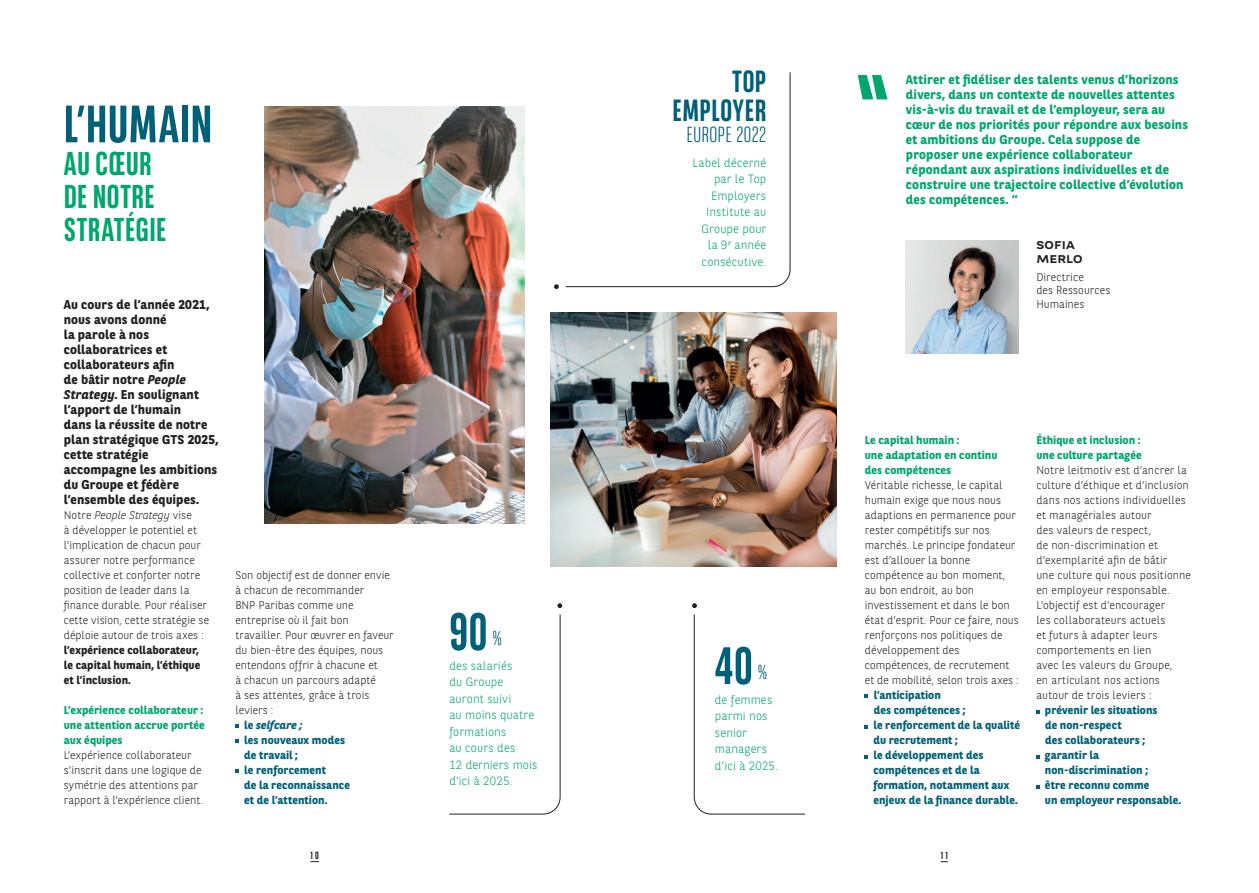
<style>
.page{position:relative;width:1259px;height:893px;background:#fff}
.page>*{position:absolute;margin:0;border:0;box-sizing:border-box;transform-origin:0 0}
.BNP_TITRE_NIVEAU2{font:700 52.5px "BNPP Sans Condensed";letter-spacing:.015em;color:#006078}
.BNP_TITRE_NIVEAU2-2{font:700 33px "BNPP Sans Condensed";letter-spacing:.015em;color:#00a66e}
.BNP_TITRE_NIVEAU2-3{font:700 30.6px/28.5px "BNPP Sans Condensed";letter-spacing:.015em;color:#006078;text-align:right}
.BNP_TITRE_NIVEAU2-4{font:300 21.9px "BNPP Sans Condensed";letter-spacing:.015em;color:#006078}
.BNP_TITRE_NIVEAU2-5{font:300 20.1px "BNPP Sans Condensed";color:#006078}
.BNP_TXT_LIGHT_8_11_F{font:700 12.75px/15px "BNPP Sans";letter-spacing:.015em;color:#00a66e}
.BNP_TXT_LIGHT_8_11_F-2{font:700 12.75px/15px "BNPP Sans";letter-spacing:.015em;color:#231f20}
.t1{font:300 12px/16.5px "BNPP Sans";letter-spacing:.01em;color:#00a66e}
.BNP_TXT_LIGHT_8_11_F-3{font:300 11.25px/15px "BNPP Sans";letter-spacing:.01em;color:#231f20}
.BNP_TXT_LIGHT_8_11_F-4{font:700 11.25px/15px "BNPP Sans";letter-spacing:.01em;color:#006078}
.BNP_TXT_LIGHT_8_11_F-5{font:700 11.25px/15px "BNPP Sans";letter-spacing:.01em;color:#00a66e}
.BNP_TXT_LIGHT_8_11_F-6{font:700 11.25px/15px "BNPP Sans";letter-spacing:.01em;color:#231f20;text-align:justify}
.BNP_TEXT_LIGHT_FG_7{font:300 11.25px/13.5px "BNPP Sans";letter-spacing:.01em;color:#231f20}
.BNP_TXT_LIGHT_8_11_F-7{font:italic 700 11.25px "BNPP Sans";letter-spacing:.01em;color:#006078}
.BNP_TEXT_EXP_BOLD_8{font:700 11.25px/13.5px "BNPP Expanded Sans";letter-spacing:.01em;color:#231f20}
.t2{font:700 10.5px "BNPP Sans Condensed";color:#231f20}
.s1{font-style:italic}
.s2{font-style:normal}
</style>
<div class="page">
<svg style="left:865px;top:694px;width:3px;height:4px"></svg>
<img style="left:265px;top:106px;width:259px;height:417px">
<img style="left:550px;top:313px;width:286px;height:254px">
<svg style="left:235px;top:724px;width:3px;height:4px"></svg>
<svg style="left:235px;top:739px;width:3px;height:4px"></svg>
<svg style="left:235px;top:769px;width:3px;height:4px"></svg>
<img style="left:906px;top:241px;width:112px;height:112px">
<svg style="left:565px;top:72px;width:225px;height:215px"></svg>
<svg style="left:554px;top:284px;width:5px;height:5px"></svg>
<svg style="left:857px;top:75px;width:30px;height:24px"></svg>
<svg style="left:694px;top:614px;width:111px;height:200px"></svg>
<svg style="left:692px;top:603px;width:5px;height:5px"></svg>
<svg style="left:449px;top:614px;width:111px;height:200px"></svg>
<svg style="left:557px;top:603px;width:5px;height:5px"></svg>
<p class="BNP_TITRE_NIVEAU2" style="left:64px;top:94px;width:150px">L’HUMAIN</p>
<p class="BNP_TITRE_NIVEAU2-2" style="left:64px;top:145px;width:90px">AU CŒUR</p>
<p class="BNP_TITRE_NIVEAU2-2" style="left:64px;top:178px;width:92px">DE NOTRE</p>
<p class="BNP_TITRE_NIVEAU2-2" style="left:64px;top:211px;width:104px">STRATÉGIE</p>
<p class="BNP_TXT_LIGHT_8_11_F-2" style="left:64px;top:297px;width:156px">Au cours de l’année 2021, nous avons donné<br>la parole à nos collaboratrices et collaborateurs afin<br>de bâtir notre <span class="s1">People<br>Strategy</span>. En soulignant l’apport de l’humain<br>dans la réussite de notre plan stratégique GTS 2025, cette stratégie accompagne les ambitions du Groupe et fédère l’ensemble des équipes.</p>
<p class="BNP_TXT_LIGHT_8_11_F-3" style="left:64px;top:507px;width:147px">Notre <span class="s1">People Strategy</span> vise<br>à développer le potentiel et l’implication de chacun pour assurer notre performance collective et conforter notre position de leader dans la finance durable. Pour réaliser cette vision, cette stratégie se déploie autour de trois axes :</p>
<p class="BNP_TXT_LIGHT_8_11_F-6" style="left:64px;top:642px;width:138px">l’expérience collaborateur, le capital humain, l’éthique et l’inclusion.</p>
<p class="BNP_TXT_LIGHT_8_11_F-5" style="left:64px;top:702px;width:142px">L’expérience collaborateur : une attention accrue portée aux équipes</p>
<p class="BNP_TXT_LIGHT_8_11_F-3" style="left:64px;top:747px;width:141px">L’expérience collaborateur s’inscrit dans une logique de symétrie des attentions par rapport à l’expérience client.</p>
<p class="BNP_TXT_LIGHT_8_11_F-3" style="left:235px;top:567px;width:160px">Son objectif est de donner envie à chacun de recommander<br>BNP Paribas comme une entreprise où il fait bon travailler. Pour œuvrer en faveur du bien-être des équipes, nous entendons offrir à chacune et<br>à chacun un parcours adapté<br>à ses attentes, grâce à trois leviers :</p>
<p class="BNP_TXT_LIGHT_8_11_F-7" style="left:244px;top:717px;width:60px"><span class="s2">le</span> selfcare ;</p>
<p class="BNP_TXT_LIGHT_8_11_F-4" style="left:244px;top:732px;width:102px">les nouveaux modes de travail ;</p>
<p class="BNP_TXT_LIGHT_8_11_F-4" style="left:244px;top:762px;width:107px">le renforcement<br>de la reconnaissance et de l’attention.</p>
<p class="BNP_TITRE_NIVEAU2" style="left:449px;top:601px;width:40px">90</p>
<p class="BNP_TITRE_NIVEAU2-5" style="left:492px;top:625px;width:11px">%</p>
<p class="t1" style="left:449px;top:657px;width:90px">des salariés<br>du Groupe auront suivi<br>au moins quatre formations<br>au cours des<br>12 derniers mois d’ici à 2025.</p>
<p class="BNP_TITRE_NIVEAU2-3" style="left:672px;top:67px;width:95px">TOP<br>EMPLOYER</p>
<p class="BNP_TITRE_NIVEAU2-4" style="left:686px;top:121px;width:81px">EUROPE 2022</p>
<p class="t1" style="left:692px;top:154px;width:75px;text-align:right">Label décerné par le Top<br>Employers<br>Institute au<br>Groupe pour la 9<sup>e</sup> année consécutive.</p>
<p class="BNP_TITRE_NIVEAU2" style="left:715px;top:635px;width:39px">40</p>
<p class="BNP_TITRE_NIVEAU2-5" style="left:757px;top:659px;width:11px">%</p>
<p class="t1" style="left:715px;top:691px;width:64px">de femmes parmi nos senior managers d’ici à 2025.</p>
<p class="BNP_TXT_LIGHT_8_11_F" style="left:906px;top:72px;width:284px">Attirer et fidéliser des talents venus d’horizons divers, dans un contexte de nouvelles attentes vis-à-vis du travail et de l’employeur, sera au cœur de nos priorités pour répondre aux besoins et ambitions du Groupe. Cela suppose de proposer une expérience collaborateur répondant aux aspirations individuelles et de construire une trajectoire collective d’évolution des compétences. “</p>
<p class="BNP_TEXT_EXP_BOLD_8" style="left:1036px;top:238px;width:48px">SOFIA<br>MERLO</p>
<p class="BNP_TEXT_LIGHT_FG_7" style="left:1036px;top:270px;width:75px">Directrice<br>des Ressources<br>Humaines</p>
<p class="BNP_TXT_LIGHT_8_11_F-5" style="left:865px;top:432px;width:134px">Le capital humain :<br>une adaptation en continu des compétences</p>
<p class="BNP_TXT_LIGHT_8_11_F-3" style="left:865px;top:477px;width:155px">Véritable richesse, le capital humain exige que nous nous adaptions en permanence pour rester compétitifs sur nos marchés. Le principe fondateur est d’allouer la bonne compétence au bon moment, au bon endroit, au bon investissement et dans le bon état d’esprit. Pour ce faire, nous renforçons nos politiques de développement des compétences, de recrutement et de mobilité, selon trois axes :</p>
<p class="BNP_TXT_LIGHT_8_11_F-4" style="left:873px;top:687px;width:93px">l’anticipation<br>des compétences ;</p>
<p class="BNP_TXT_LIGHT_8_11_F-4" style="left:873px;top:717px;width:148px">le renforcement de la qualité du recrutement ;</p>
<p class="BNP_TXT_LIGHT_8_11_F-4" style="left:873px;top:747px;width:146px">le développement des compétences et de la formation, notamment aux enjeux de la finance durable.</p>
<p class="BNP_TXT_LIGHT_8_11_F-5" style="left:1036px;top:432px;width:107px">Éthique et inclusion : une culture partagée</p>
<p class="BNP_TXT_LIGHT_8_11_F-3" style="left:1036px;top:462px;width:156px">Notre leitmotiv est d’ancrer la culture d’éthique et d’inclusion dans nos actions individuelles et managériales autour<br>des valeurs de respect,<br>de non-discrimination et d’exemplarité afin de bâtir<br>une culture qui nous positionne en employeur responsable.<br>L’objectif est d’encourager<br>les collaborateurs actuels<br>et futurs à adapter leurs comportements en lien<br>avec les valeurs du Groupe,<br>en articulant nos actions autour de trois leviers :</p>
<p class="BNP_TXT_LIGHT_8_11_F-4" style="left:1045px;top:702px;width:114px">prévenir les situations de non-respect<br>des collaborateurs ;</p>
<p class="BNP_TXT_LIGHT_8_11_F-4" style="left:1045px;top:747px;width:105px">garantir la non-discrimination ;</p>
<p class="BNP_TXT_LIGHT_8_11_F-4" style="left:1045px;top:777px;width:138px">être reconnu comme<br>un employeur responsable.</p>
<p class="t2" style="left:310px;top:849px;width:10px">10</p>
<p class="t2" style="left:940px;top:849px;width:9px">11</p>
</div>
